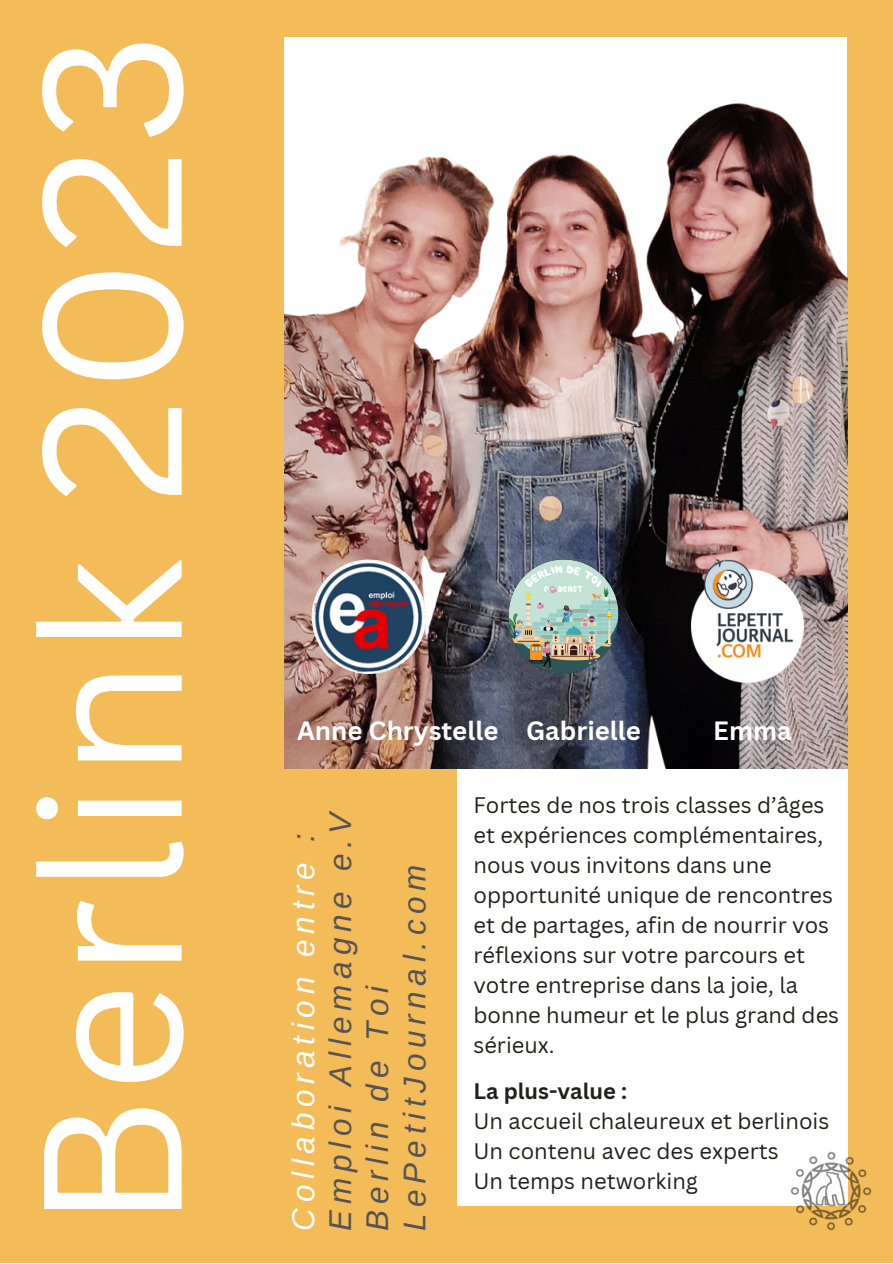
<style>
.page{position:relative;width:893px;height:1264px;background:#fff}
.page>*{position:absolute;margin:0;border:0;box-sizing:border-box;transform-origin:0 0}
.t1{font:192.6px "Canva Sans";letter-spacing:.02em;color:#fff}
.t2{font:italic 31.5px/37px "Arimo";letter-spacing:.18em;color:#545454}
.t3{font:700 25.8px "Canva Sans";color:#fff}
.t4{font:21.9px/30px "Canva Sans";color:#23201c}
.t5{font:700 21.9px "Canva Sans";color:#23201c}
.s1{color:#fff}
</style>
<div class="page">
<div style="left:0;top:0;width:892px;height:1262px;background:#f4bb59"></div>
<div style="left:284px;top:37px;width:562px;height:731px;background:#fff"></div>
<div style="left:457px;top:653px;width:390px;height:552px;background:#fff"></div>
<img style="left:285px;top:101px;width:562px;height:667px">
<img style="left:311px;top:559px;width:115px;height:115px;border-radius:50%">
<img style="left:506px;top:559px;width:115px;height:115px;border-radius:50%">
<img style="left:785px;top:1146px;width:87px;height:85px">
<img style="left:691px;top:559px;width:112px;height:123px">
<h1 class="t1" style="left:-24px;top:1229px;width:1198px;rotate:-90deg">Berlink 2023</h1>
<p class="t3" style="left:297px;top:713px;width:345px">Anne Chrystelle Gabrielle</p>
<p class="t3" style="left:713px;top:713px;width:80px">Emma</p>
<h2 class="t2" style="left:284px;top:1230px;width:421px;rotate:-90deg"><span class="s1">Collaboration entre</span> :<br>Emploi Allemagne e.V<br>Berlin de Toi<br>LePetitJournal.com</h2>
<p class="t4" style="left:473px;top:789px;width:367px">Fortes de nos trois classes d’âges et expériences complémentaires, nous vous invitons dans une opportunité unique de rencontres et de partages, afin de nourrir vos réflexions sur votre parcours et votre entreprise dans la joie, la bonne humeur et le plus grand des sérieux.</p>
<p class="t5" style="left:473px;top:1075px;width:155px">La plus-value :</p>
<p class="t4" style="left:473px;top:1105px;width:357px">Un accueil chaleureux et berlinois<br>Un contenu avec des experts</p>
<p class="t4" style="left:473px;top:1165px;width:226px">Un temps networking</p>
</div>
